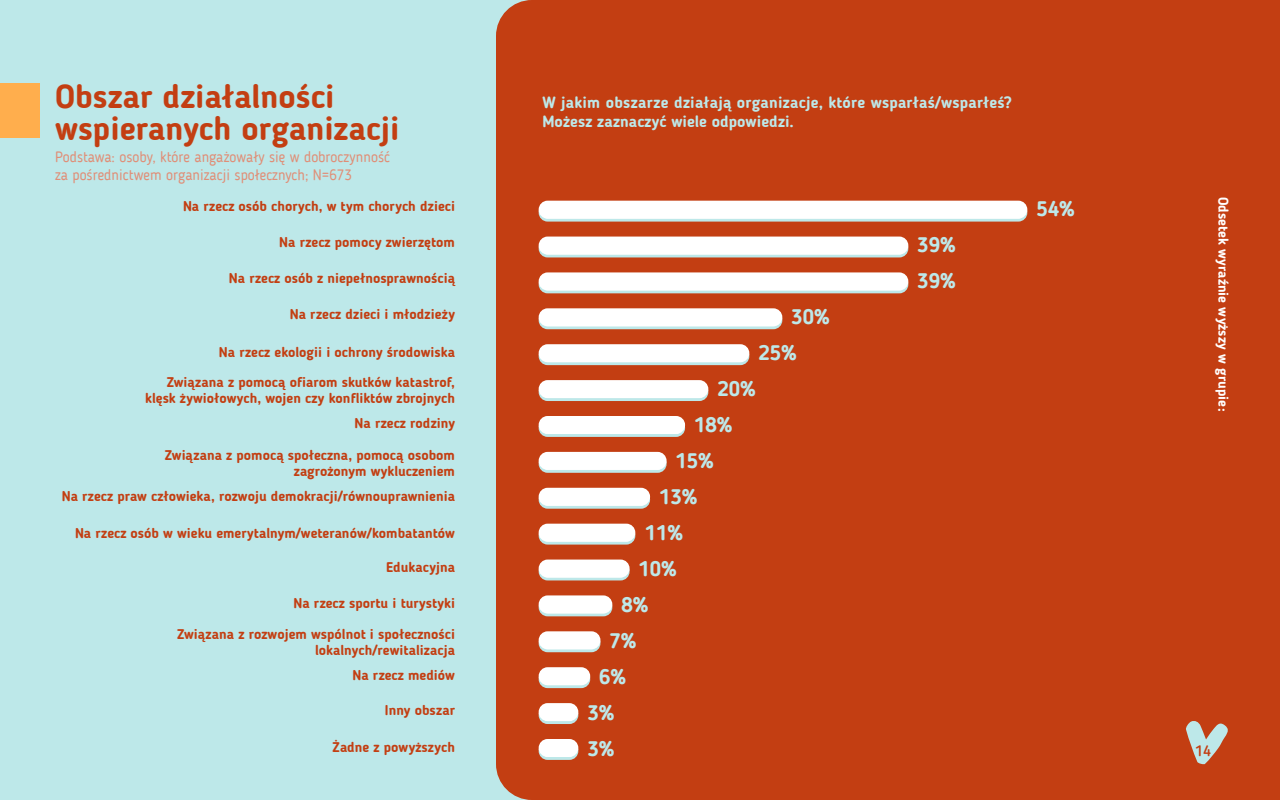
<style>
.page{position:relative;width:1280px;height:800px;background:#bde8e9}
.page>*{position:absolute;margin:0;border:0;box-sizing:border-box;transform-origin:0 0}
.t1{font:700 33px/32px "Blogger Sans";color:#c33e12}
.t2{font:700 21px/36px "Blogger Sans";color:#bde8e9}
.t3{font:700 16px/19.2px "Blogger Sans";letter-spacing:.01em;color:#bde8e9}
.t4{font:15px/18px "Blogger Sans";color:#e08e77}
.t5{font:500 15px "Blogger Sans";color:#c33e12}
.t6{font:700 14px/16px "Blogger Sans";color:#c33e12;text-align:right}
.t7{font:700 14px "Blogger Sans";color:#fff}
</style>
<div class="page">
<div style="left:496px;top:0;width:784px;height:800px;background:#c33e12"></div>
<div style="left:539px;top:204px;width:488px;height:18px;border:3px solid #bde8e9;border-radius:8px"></div>
<div style="left:539px;top:491px;width:111px;height:18px;border:3px solid #bde8e9;border-radius:8px"></div>
<div style="left:539px;top:239px;width:369px;height:18px;border:3px solid #bde8e9;border-radius:8px"></div>
<div style="left:539px;top:527px;width:96px;height:18px;border:3px solid #bde8e9;border-radius:8px"></div>
<div style="left:539px;top:275px;width:369px;height:18px;border:3px solid #bde8e9;border-radius:8px"></div>
<div style="left:539px;top:562px;width:91px;height:18px;border:3px solid #bde8e9;border-radius:8px"></div>
<div style="left:539px;top:311px;width:243px;height:18px;border:3px solid #bde8e9;border-radius:8px"></div>
<div style="left:539px;top:598px;width:73px;height:18px;border:3px solid #bde8e9;border-radius:8px"></div>
<div style="left:539px;top:347px;width:210px;height:18px;border:3px solid #bde8e9;border-radius:8px"></div>
<div style="left:539px;top:634px;width:61px;height:18px;border:3px solid #bde8e9;border-radius:8px"></div>
<div style="left:539px;top:383px;width:169px;height:18px;border:3px solid #bde8e9;border-radius:8px"></div>
<div style="left:539px;top:670px;width:51px;height:18px;border:3px solid #bde8e9;border-radius:8px"></div>
<div style="left:539px;top:419px;width:146px;height:18px;border:3px solid #bde8e9;border-radius:8px"></div>
<div style="left:539px;top:706px;width:39px;height:18px;border:3px solid #bde8e9;border-radius:8px"></div>
<div style="left:539px;top:455px;width:128px;height:18px;border:3px solid #bde8e9;border-radius:8px"></div>
<div style="left:539px;top:742px;width:39px;height:18px;border:3px solid #bde8e9;border-radius:8px"></div>
<svg style="left:1185px;top:720px;width:44px;height:45px"></svg>
<div style="left:540px;top:202px;width:486px;height:15px;background:#fff;border-radius:8px"></div>
<div style="left:539px;top:201px;width:488px;height:18px;border:3px solid #fff;border-radius:8px"></div>
<div style="left:540px;top:489px;width:109px;height:15px;background:#fff;border-radius:8px"></div>
<div style="left:539px;top:488px;width:111px;height:18px;border:3px solid #fff;border-radius:8px"></div>
<div style="left:540px;top:238px;width:367px;height:15px;background:#fff;border-radius:8px"></div>
<div style="left:539px;top:237px;width:369px;height:18px;border:3px solid #fff;border-radius:8px"></div>
<div style="left:540px;top:525px;width:94px;height:15px;background:#fff;border-radius:8px"></div>
<div style="left:539px;top:524px;width:96px;height:18px;border:3px solid #fff;border-radius:8px"></div>
<div style="left:540px;top:274px;width:367px;height:15px;background:#fff;border-radius:8px"></div>
<div style="left:539px;top:272px;width:369px;height:18px;border:3px solid #fff;border-radius:8px"></div>
<div style="left:540px;top:561px;width:88px;height:15px;background:#fff;border-radius:8px"></div>
<div style="left:539px;top:560px;width:91px;height:18px;border:3px solid #fff;border-radius:8px"></div>
<div style="left:540px;top:310px;width:241px;height:15px;background:#fff;border-radius:8px"></div>
<div style="left:539px;top:308px;width:243px;height:18px;border:3px solid #fff;border-radius:8px"></div>
<div style="left:540px;top:597px;width:71px;height:15px;background:#fff;border-radius:8px"></div>
<div style="left:539px;top:595px;width:73px;height:18px;border:3px solid #fff;border-radius:8px"></div>
<div style="left:540px;top:346px;width:208px;height:15px;background:#fff;border-radius:8px"></div>
<div style="left:539px;top:344px;width:210px;height:18px;border:3px solid #fff;border-radius:8px"></div>
<div style="left:540px;top:633px;width:59px;height:15px;background:#fff;border-radius:8px"></div>
<div style="left:539px;top:631px;width:61px;height:18px;border:3px solid #fff;border-radius:8px"></div>
<div style="left:540px;top:382px;width:167px;height:15px;background:#fff;border-radius:8px"></div>
<div style="left:539px;top:380px;width:169px;height:18px;border:3px solid #fff;border-radius:8px"></div>
<div style="left:540px;top:669px;width:49px;height:15px;background:#fff;border-radius:8px"></div>
<div style="left:539px;top:667px;width:51px;height:18px;border:3px solid #fff;border-radius:8px"></div>
<div style="left:540px;top:418px;width:144px;height:15px;background:#fff;border-radius:8px"></div>
<div style="left:539px;top:416px;width:146px;height:18px;border:3px solid #fff;border-radius:8px"></div>
<div style="left:540px;top:705px;width:37px;height:15px;background:#fff;border-radius:8px"></div>
<div style="left:539px;top:703px;width:39px;height:18px;border:3px solid #fff;border-radius:8px"></div>
<div style="left:540px;top:453px;width:125px;height:15px;background:#fff;border-radius:8px"></div>
<div style="left:539px;top:452px;width:128px;height:18px;border:3px solid #fff;border-radius:8px"></div>
<div style="left:540px;top:740px;width:37px;height:16px;background:#fff;border-radius:8px"></div>
<div style="left:539px;top:739px;width:39px;height:18px;border:3px solid #fff;border-radius:8px"></div>
<div style="left:0;top:83px;width:40px;height:55px;background:#ffae4d"></div>
<h1 class="t1" style="left:55px;top:82px;width:346px">Obszar działalności wspieranych organizacji</h1>
<p class="t4" style="left:55px;top:149px;width:337px">Podstawa: osoby, które angażowały się w dobroczynność za pośrednictwem organizacji społecznych; N=673</p>
<p class="t6" style="left:183px;top:199px;width:273px">Na rzecz osób chorych, w tym chorych dzieci</p>
<p class="t6" style="left:279px;top:235px;width:177px">Na rzecz pomocy zwierzętom</p>
<p class="t6" style="left:229px;top:271px;width:228px">Na rzecz osób z niepełnosprawnością</p>
<p class="t6" style="left:290px;top:307px;width:167px">Na rzecz dzieci i młodzieży</p>
<p class="t6" style="left:219px;top:344px;width:238px">Na rzecz ekologii i ochrony środowiska</p>
<p class="t6" style="left:145px;top:375px;width:311px">Związana z pomocą ofiarom skutków katastrof, klęsk żywiołowych, wojen czy konfliktów zbrojnych</p>
<p class="t6" style="left:355px;top:416px;width:102px">Na rzecz rodziny</p>
<p class="t6" style="left:165px;top:447px;width:292px">Związana z pomocą społeczna, pomocą osobom zagrożonym wykluczeniem</p>
<p class="t6" style="left:62px;top:489px;width:395px">Na rzecz praw człowieka, rozwoju demokracji/równouprawnienia</p>
<p class="t6" style="left:75px;top:525px;width:381px">Na rzecz osób w wieku emerytalnym/weteranów/kombatantów</p>
<p class="t6" style="left:386px;top:560px;width:70px">Edukacyjna</p>
<p class="t6" style="left:294px;top:596px;width:163px">Na rzecz sportu i turystyki</p>
<p class="t6" style="left:177px;top:627px;width:279px">Związana z rozwojem wspólnot i społeczności lokalnych/rewitalizacja</p>
<p class="t6" style="left:353px;top:668px;width:104px">Na rzecz mediów</p>
<p class="t6" style="left:385px;top:703px;width:72px">Inny obszar</p>
<p class="t6" style="left:333px;top:739px;width:124px">Żadne z powyższych</p>
<p class="t3" style="left:542px;top:94px;width:471px">W jakim obszarze działają organizacje, które wsparłaś/wsparłeś?<br>Możesz zaznaczyć wiele odpowiedzi.</p>
<h2 class="t2" style="left:758px;top:300px;width:73px;text-indent:33px">30%<br>25%</h2>
<h2 class="t2" style="left:717px;top:372px;width:40px">20%</h2>
<h2 class="t2" style="left:694px;top:408px;width:40px">18%</h2>
<h2 class="t2" style="left:676px;top:444px;width:40px">15%</h2>
<h2 class="t2" style="left:659px;top:480px;width:40px">13%</h2>
<h2 class="t2" style="left:645px;top:516px;width:40px">11%</h2>
<h2 class="t2" style="left:639px;top:552px;width:40px">10%</h2>
<h2 class="t2" style="left:621px;top:588px;width:28px">8%</h2>
<h2 class="t2" style="left:609px;top:624px;width:28px">7%</h2>
<h2 class="t2" style="left:599px;top:660px;width:28px">6%</h2>
<h2 class="t2" style="left:587px;top:696px;width:28px">3%</h2>
<h2 class="t2" style="left:587px;top:732px;width:28px">3%</h2>
<h2 class="t2" style="left:917px;top:228px;width:40px">39%<br>39%</h2>
<h2 class="t2" style="left:1036px;top:192px;width:40px">54%</h2>
<p class="t7" style="left:1230px;top:197px;width:216px;rotate:90deg">Odsetek wyraźnie wyższy w grupie:</p>
<p class="t5" style="left:1195px;top:743px;width:17px">14</p>
</div>
